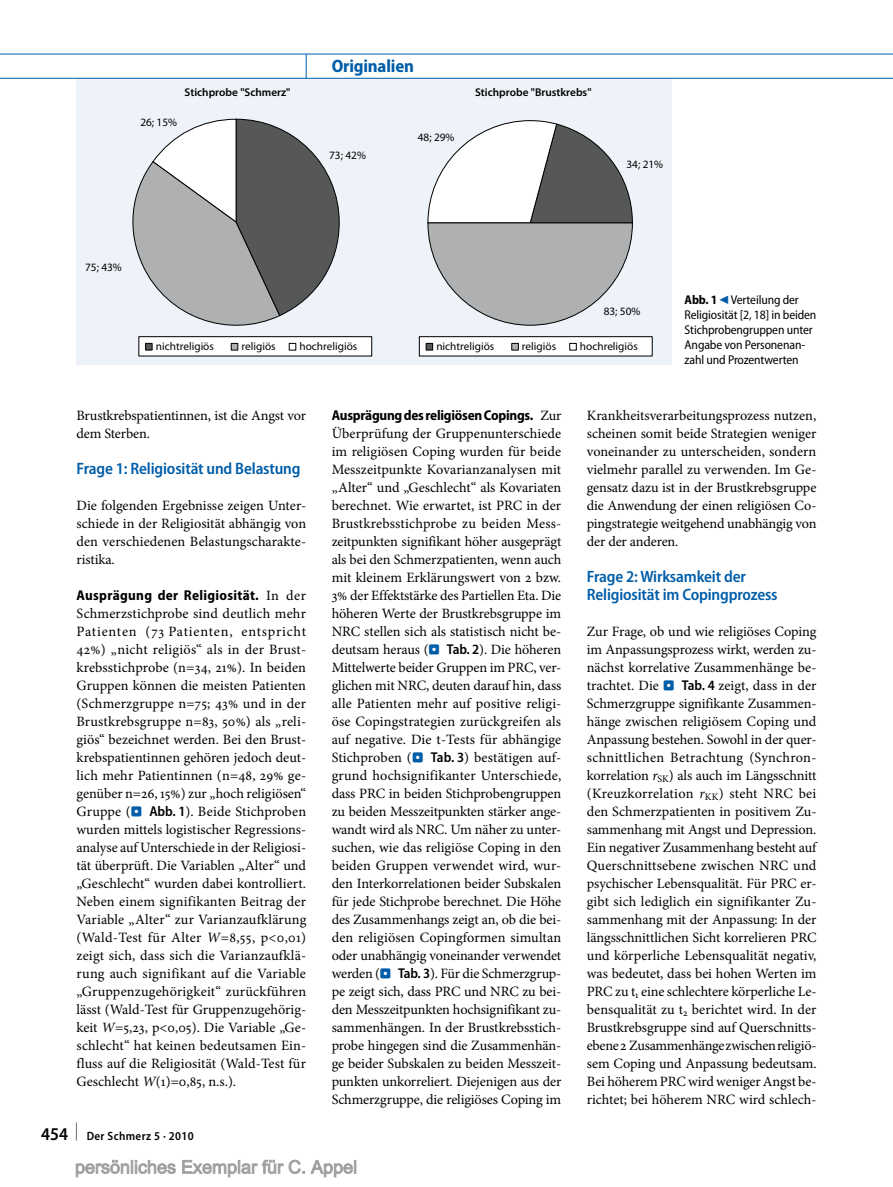
<style>
.page{position:relative;width:893px;height:1187px;background:#fff}
.page>*{position:absolute;margin:0;border:0;box-sizing:border-box;transform-origin:0 0}
.t1{font:700 semi-condensed 18px "Myriad Pro";letter-spacing:-.01em;color:#005da8}
.t2{font:600 semi-condensed 16.5px/18px "Myriad Pro";letter-spacing:-.01em;color:#005da8}
.t3{font:14.25px/18px "Minion Pro";letter-spacing:-.005em;color:#000;text-align:justify}
.t4{font:700 semi-condensed 14.25px "Myriad Pro";letter-spacing:-.015em;color:#000}
.t5{font:700 semi-condensed 14.25px "Myriad Pro";letter-spacing:.02em;color:#000}
.t6{font:semi-condensed 12.75px/15px "Myriad Pro";letter-spacing:-.01em;color:#000}
.t7{font:600 semi-condensed 12px "Myriad Pro";letter-spacing:.03em;color:#000}
.t8{font:11.25px "Myriad Pro";color:#000}
.t9{font:600 11.25px "Myriad Pro";color:#000}
.s1{font-weight:700}
.s2{font-family:"S Buttons";font-stretch:normal;font-size:14.25px;color:#005da8}
.s3{font-family:"Minion Pro";font-weight:400;font-stretch:normal}
.s4{font-family:"S Buttons";font-size:13.5px;color:#005da8}
.s5{font-family:"Myriad Pro";font-weight:600;font-stretch:semi-condensed}
.s6{font-style:italic}
.s7{font-size:18px}
</style>
<div class="page">
<div style="left:77px;top:78px;width:595px;height:287px;background:#eef2f9"></div>
<div style="left:139px;top:336px;width:233px;height:20px;background:#fff"></div>
<div style="left:146px;top:343px;width:6px;height:7px;background:#565757"></div>
<div style="left:145px;top:343px;width:8px;height:7px;border:1px solid #000"></div>
<div style="left:231px;top:343px;width:7px;height:7px;background:#aeb0b2"></div>
<div style="left:231px;top:343px;width:7px;height:7px;border:1px solid #000"></div>
<div style="left:289px;top:343px;width:7px;height:7px;border:1px solid #000"></div>
<div style="left:419px;top:336px;width:233px;height:20px;background:#fff"></div>
<div style="left:419px;top:336px;width:234px;height:20px;border:1px solid #000"></div>
<div style="left:426px;top:343px;width:7px;height:7px;background:#565757"></div>
<div style="left:426px;top:343px;width:7px;height:7px;border:1px solid #000"></div>
<div style="left:512px;top:343px;width:6px;height:7px;background:#aeb0b2"></div>
<div style="left:511px;top:343px;width:8px;height:7px;border:1px solid #000"></div>
<div style="left:569px;top:343px;width:8px;height:7px;border:1px solid #000"></div>
<svg style="left:132px;top:118px;width:208px;height:221px"></svg>
<svg style="left:427px;top:120px;width:206px;height:206px"></svg>
<hr style="left:0;top:54px;width:893px;height:1px;background:#005da8">
<hr style="left:0;top:78px;width:893px;height:1px;background:#005da8">
<svg style="left:306px;top:54px;width:1px;height:25px"></svg>
<svg style="left:75px;top:1159px;width:282px;height:18px"></svg>
<p class="t8" style="left:140px;top:116px;width:38px">26; 15%</p>
<p class="t9" style="left:185px;top:85px;width:107px">Stichprobe "Schmerz"</p>
<p class="t1" style="left:332px;top:56px;width:84px">Originalien</p>
<p class="t8" style="left:329px;top:149px;width:38px">73; 42%</p>
<p class="t8" style="left:418px;top:130px;width:38px">48; 29%</p>
<p class="t9" style="left:475px;top:85px;width:118px">Stichprobe "Brustkrebs"</p>
<p class="t8" style="left:626px;top:157px;width:38px">34; 21%</p>
<p class="t8" style="left:85px;top:260px;width:38px">75; 43%</p>
<p class="t8" style="left:604px;top:304px;width:38px">83; 50%</p>
<p class="t8" style="left:156px;top:339px;width:60px">nichtreligiös</p>
<p class="t8" style="left:241px;top:339px;width:36px">religiös</p>
<p class="t8" style="left:299px;top:339px;width:59px">hochreligiös</p>
<p class="t8" style="left:436px;top:339px;width:60px">nichtreligiös</p>
<p class="t8" style="left:522px;top:339px;width:36px">religiös</p>
<p class="t8" style="left:580px;top:339px;width:59px">hochreligiös</p>
<p class="t6" style="left:685px;top:293px;width:133px"><span class="s1">Abb. 1</span><span class="s2">9</span>Verteilung der<br>Religiosität [2, 1 8] in beiden<br>Stichprobengruppen unter<br>Angabe von Personenan&shy;zahl und Prozentwerten</p>
<p class="t3" style="left:77px;top:406px;width:231px">Brustkrebspatientinnen, ist die Angst vor dem Sterben.</p>
<p class="t2" style="left:77px;top:459px;width:226px">Frage 1: Religiosität und Belastung</p>
<p class="t3" style="left:77px;top:496px;width:231px">Die folgenden Ergebnisse zeigen Unter&shy;schiede in der Religiosität abhängig von den verschiedenen Belastungscharakte&shy;ristika.</p>
<p class="t5" style="left:77px;top:587px;width:231px">Ausprägung der Religiosität. <span class="s3">In der</span></p>
<p class="t3" style="left:77px;top:604px;width:231px">Schmerzstichprobe sind deutlich mehr Patienten (73 Patienten, entspricht 42%) „nicht religiös“ als in der Brust&shy;krebsstichprobe (n=34, 21%). In beiden Gruppen können die meisten Patienten (Schmerzgruppe n=75; 43% und in der Brustkrebsgruppe n=83, 50%) als „reli&shy;giös“ bezeichnet werden. Bei den Brust&shy;krebspatientinnen gehören jedoch deut&shy;lich mehr Patientinnen (n=48, 29% ge&shy;genüber n=26, 15%) zur „hoch religiösen“ Gruppe (<span class="s4">.</span> <span class="s5">Abb. 1</span>). Beide Stichproben wurden mittels logistischer Regressions&shy;analyse auf Unterschiede in der Religiosi&shy;tät überprüft. Die Variablen „Alter“ und „Geschlecht“ wurden dabei kontrolliert.<br>Neben einem signifikanten Beitrag der Variable „Alter“ zur Varianzaufklärung (Wald-Test für Alter <span class="s6">W</span>=8,55, p&lt;0,01) zeigt sich, dass sich die Varianzaufklä&shy;rung auch signifikant auf die Variable „Gruppenzugehörigkeit“ zurückführen lässt (Wald-Test für Gruppenzugehörig&shy;keit <span class="s6">W</span>=5,23, p&lt;0,05). Die Variable „Ge&shy;schlecht“ hat keinen bedeutsamen Ein&shy;fluss auf die Religiosität (Wald-Test für Geschlecht <span class="s6">W</span>(1)=0,85, n.s.).</p>
<p class="t7" style="left:41px;top:1129px;width:154px"><span class="s7">454 </span><sup>|</sup> Der Schmerz 5 · 2010</p>
<p class="t4" style="left:332px;top:407px;width:231px">Ausprägung des religiösen Copings. <span class="s3">Zur</span></p>
<p class="t3" style="left:332px;top:424px;width:231px">Überprüfung der Gruppenunterschiede im religiösen Coping wurden für beide Messzeitpunkte Kovarianzanalysen mit „Alter“ und „Geschlecht“ als Kovariaten berechnet. Wie erwartet, ist PRC in der Brustkrebsstichprobe zu beiden Mess&shy;zeitpunkten signifikant höher ausgeprägt als bei den Schmerzpatienten, wenn auch mit kleinem Erklärungswert von 2 bzw.<br>3% der Effektstärke des Partiellen Eta. Die höheren Werte der Brustkrebsgruppe im NRC stellen sich als statistisch nicht be&shy;deutsam heraus (<span class="s4">.</span> <span class="s5">Tab. 2</span>). Die höheren Mittelwerte beider Gruppen im PRC, ver&shy;glichen mit NRC, deuten darauf hin, dass alle Patienten mehr auf positive religi&shy;öse Copingstrategien zurückgreifen als auf negative. Die t-Tests für abhängige Stichproben (<span class="s4">.</span> <span class="s5">Tab. 3</span>) bestätigen auf&shy;grund hochsignifikanter Unterschiede, dass PRC in beiden Stichprobengruppen zu beiden Messzeitpunkten stärker ange&shy;wandt wird als NRC. Um näher zu unter&shy;suchen, wie das religiöse Coping in den beiden Gruppen verwendet wird, wur&shy;den Interkorrelationen beider Subskalen für jede Stichprobe berechnet. Die Höhe des Zusammenhangs zeigt an, ob die bei&shy;den religiö- sen Copingformen simultan oder unabhängig voneinander verwendet werden (<span class="s4">.</span> <span class="s5">Tab. 3</span>). Für die Schmerzgrup&shy;pe zeigt sich, dass PRC und NRC zu bei&shy;den Messzeitpunkten hochsignifikant zu&shy;sammenhängen. In der Brustkrebsstich&shy;probe hingegen sind die Zusammenhän&shy;ge beider Subskalen zu beiden Messzeit&shy;punkten unkorreliert. Diejenigen aus der Schmerzgruppe, die religiöses Coping im</p>
<p class="t3" style="left:587px;top:406px;width:231px">Krankheitsverarbeitungsprozess nutzen, scheinen somit beide Strategien weniger voneinander zu unterscheiden, sondern vielmehr parallel zu verwenden. Im Ge&shy;gensatz dazu ist in der Brustkrebsgruppe die Anwendung der einen religiösen Co&shy;pingstrategie weitgehend unabhängig von der der anderen.</p>
<p class="t2" style="left:587px;top:567px;width:192px">Frage 2: Wirksamkeit der<br>Religiosität im Copingprozess</p>
<p class="t3" style="left:587px;top:622px;width:231px;text-align:left">Zur Frage, ob und wie religiöses Coping im Anpassungsprozess wirkt, werden zu&shy;nächst korrelative Zusammenhänge be&shy;trachtet. Die <span class="s4">.</span> <span class="s5">Tab. 4</span> zeigt, dass in der Schmerzgruppe signifikante Zusammen&shy;hänge zwischen religiösem Coping und Anpassung bestehen. Sowohl in der quer&shy;schnittlichen Betrachtung (Synchron&shy;korrelation <span class="s6">r</span><sub>SK</sub>) als auch im Längsschnitt (Kreuzkorrelation <span class="s6">r</span><sub>KK</sub>) steht NRC bei den Schmerzpatienten in positivem Zu&shy;sammenhang mit Angst und Depression.<br>Ein negativer Zusammenhang besteht auf Querschnittsebene zwischen NRC und psychischer Lebensqualität. Für PRC er&shy;gibt sich lediglich ein signifikanter Zu&shy;sammenhang mit der Anpassung: In der längsschnittlichen Sicht korrelieren PRC und körperliche Lebensqualität negativ, was bedeutet, dass bei hohen Werten im PRC zu t<sub>1</sub> eine schlechtere körperliche Le&shy;bensqualität zu t<sub>2</sub> berichtet wird. In der Brustkrebsgruppe sind auf Querschnitts&shy;ebene 2 Zusammenhänge zwischen religiö&shy;sem Coping und Anpassung bedeutsam.<br>Bei höherem PRC wird weniger Angst be&shy;richtet; bei höherem NRC wird schlech-</p>
</div>
